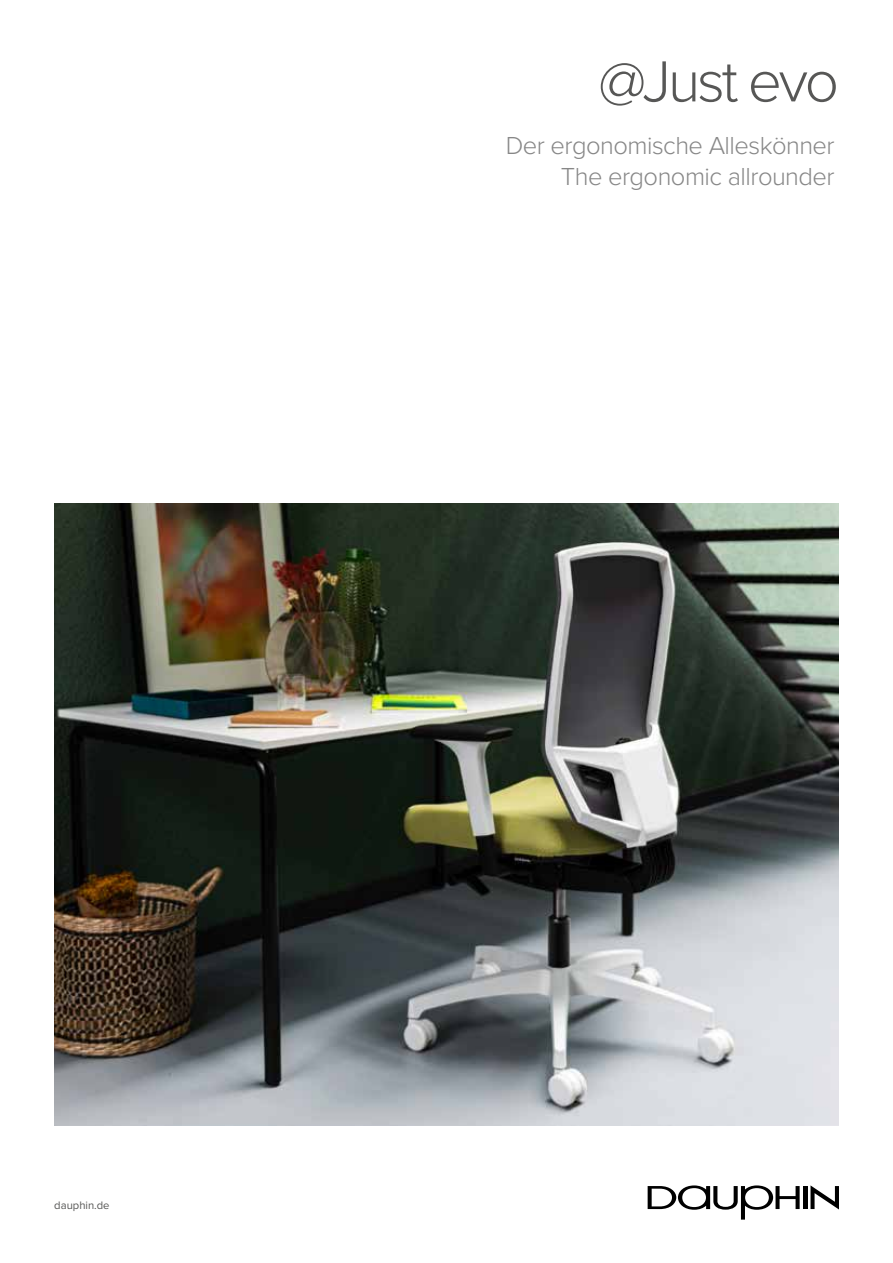
<style>
.page{position:relative;width:893px;height:1263px;background:#fff}
.page>*{position:absolute;margin:0;border:0;box-sizing:border-box;transform-origin:0 0}
.t1{font:300 60px "Proxima Nova";letter-spacing:-.05em;color:#575756}
.t2{font:300 25.5px/30.6px "Proxima Nova";letter-spacing:-.02em;color:#878787;text-align:right}
.t3{font:11.25px "Proxima Nova";color:#575756}
</style>
<div class="page">
<svg style="left:810px;top:1185px;width:29px;height:24px"></svg>
<hr style="left:803px;top:1186px;width:4px;height:23px;background:#000">
<svg style="left:648px;top:1185px;width:152px;height:34px"></svg>
<img style="left:54px;top:504px;width:785px;height:622px">
<h1 class="t1" style="left:599px;top:37px;width:242px">@Just evo</h1>
<p class="t2" style="left:506px;top:129px;width:330px">Der ergonomische Alleskönner<br>The ergonomic allrounder</p>
<p class="t3" style="left:54px;top:1197px;width:57px">dauphin.de</p>
</div>
